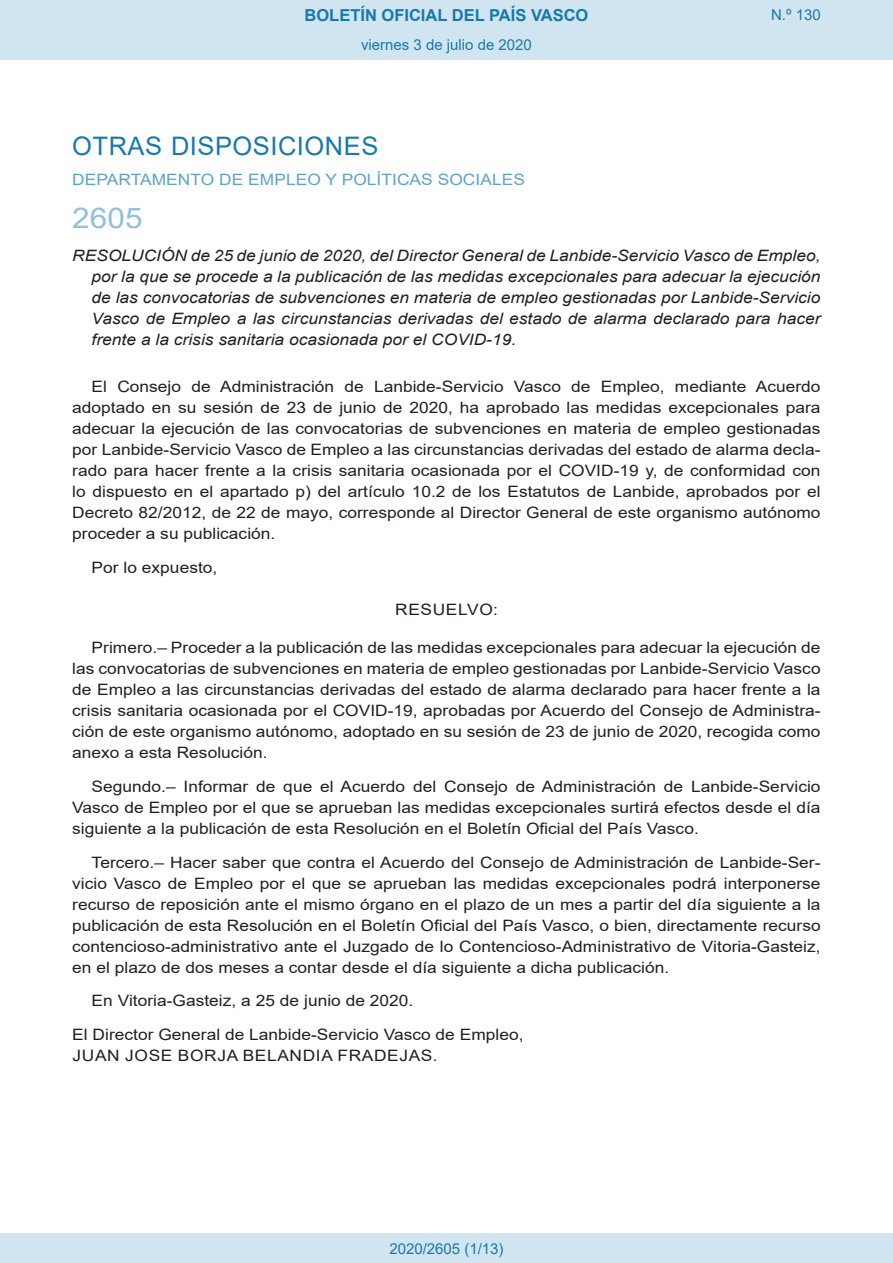
<style>
.page{position:relative;width:893px;height:1263px;background:#fff}
.page>*{position:absolute;margin:0;border:0;box-sizing:border-box;transform-origin:0 0}
.BOPVOrden{font:28.5px "Arial";color:#90c0db;scale:1.11 1}
.BOPVSeccion{font:25.5px "Arial";letter-spacing:.02em;color:#1879ad}
.t1{font:700 16.5px "Arial";color:#1879ad}
.BOPVDetalle{font:15.6px/21px "Arial";color:#231f20;text-align:justify;scale:1.11 1}
.BOPVTitulo{font:italic 15.6px/21px "Arial";color:#231f20;text-align:justify;scale:1.11 1}
.BOPVFirmaPuesto{font:15.6px "Arial";color:#231f20;scale:1.11 1}
.BOPVOrganismo{font:15.6px "Arial";letter-spacing:.005em;color:#5ea4ca;scale:1.11 1}
.BOPVFirmaLugFec{font:15.6px "Arial";color:#231f20;scale:1.11 1}
.BOPVFirmaNombre{font:15.6px "Arial";letter-spacing:.035em;color:#231f20;scale:1.11 1}
.BOPVClave{font:15.6px "Arial";letter-spacing:.035em;color:#231f20;scale:1.11 1}
.Paginacion_Centro{font:15px "Arial";color:#1879ad}
</style>
<div class="page">
<div style="left:0;top:0;width:893px;height:60px;background:#d0e5f0"></div>
<div style="left:0;top:1233px;width:893px;height:30px;background:#d0e5f0"></div>
<p class="t1" style="left:305px;top:3px;width:285px">BOLETÍN OFICIAL DEL PAÍS VASCO</p>
<p class="Paginacion_Centro" style="left:361px;top:35px;width:172px">viernes 3 de julio de 2020</p>
<p class="Paginacion_Centro" style="left:771px;top:5px;width:51px">N.º 130</p>
<p class="BOPVSeccion" style="left:72px;top:128px;width:308px">OTRAS DISPOSICIONES</p>
<p class="BOPVOrganismo" style="left:72px;top:169px;width:409px">DEPARTAMENTO DE EMPLEO Y POLÍTICAS SOCIALES</p>
<p class="BOPVOrden" style="left:72px;top:198px;width:65px">2605</p>
<p class="BOPVTitulo" style="left:92px;top:246px;width:658px;text-indent:-19px">RESOLUCIÓN de 25 de junio de 2020, del Director General de Lanbide-Servicio Vasco de Empleo, por la que se procede a la publicación de las medidas excepcionales para adecuar la ejecución de las convocatorias de subvenciones en materia de empleo gestionadas por Lanbide-Servicio Vasco de Empleo a las circunstancias derivadas del estado de alarma declarado para hacer frente a la crisis sanitaria ocasionada por el COVID-19.</p>
<p class="BOPVDetalle" style="left:72px;top:376px;width:676px;text-indent:19px">El Consejo de Administración de Lanbide-Servicio Vasco de Empleo, mediante Acuerdo adoptado en su sesión de 23 de junio de 2020, ha aprobado las medidas excepcionales para adecuar la ejecución de las convocatorias de subvenciones en materia de empleo gestionadas por Lanbide-Servicio Vasco de Empleo a las circunstancias derivadas del estado de alarma decla&shy;rado para hacer frente a la crisis sanitaria ocasionada por el COVID-19 y, de conformidad con lo dispuesto en el apartado p) del artículo 10.2 de los Estatutos de Lanbide, aprobados por el Decreto 82/2012, de 22 de mayo, corresponde al Director General de este organismo autónomo proceder a su publicación.</p>
<p class="BOPVDetalle" style="left:92px;top:557px;width:115px">Por lo expuesto,</p>
<p class="BOPVClave" style="left:395px;top:599px;width:94px">RESUELVO:</p>
<p class="BOPVDetalle" style="left:72px;top:637px;width:676px;text-indent:19px">Primero.– Proceder a la publicación de las medidas excepcionales para adecuar la ejecución de las convocatorias de subvenciones en materia de empleo gestionadas por Lanbide-Servicio Vasco de Empleo a las circunstancias derivadas del estado de alarma declarado para hacer frente a la crisis sanitaria ocasionada por el COVID-19, aprobadas por Acuerdo del Consejo de Administra&shy;ción de este organismo autónomo, adoptado en su sesión de 23 de junio de 2020, recogida como anexo a esta Resolución.</p>
<p class="BOPVDetalle" style="left:72px;top:776px;width:676px;text-indent:19px">Segundo.– Informar de que el Acuerdo del Consejo de Administración de Lanbide-Servicio Vasco de Empleo por el que se aprueban las medidas excepcionales surtirá efectos desde el día siguiente a la publicación de esta Resolución en el Boletín Oficial del País Vasco.</p>
<p class="BOPVDetalle" style="left:72px;top:851px;width:676px;text-indent:19px">Tercero.– Hacer saber que contra el Acuerdo del Consejo de Administración de Lanbide-Ser&shy;vicio Vasco de Empleo por el que se aprueban las medidas excepcionales podrá interponerse recurso de reposición ante el mismo órgano en el plazo de un mes a partir del día siguiente a la publicación de esta Resolución en el Boletín Oficial del País Vasco, o bien, directamente recurso contencioso-administrativo ante el Juzgado de lo Contencioso-Administrativo de Vitoria-Gasteiz, en el plazo de dos meses a contar desde el día siguiente a dicha publicación.</p>
<p class="BOPVFirmaLugFec" style="left:92px;top:990px;width:291px">En Vitoria-Gasteiz, a 25 de junio de 2020.</p>
<p class="BOPVFirmaPuesto" style="left:72px;top:1024px;width:408px">El Director General de Lanbide-Servicio Vasco de Empleo,</p>
<p class="BOPVFirmaNombre" style="left:73px;top:1045px;width:330px">JUAN JOSE BORJA BELANDIA FRADEJAS.</p>
<p class="Paginacion_Centro" style="left:389px;top:1238px;width:116px">2020/2605 (1/13)</p>
</div>
